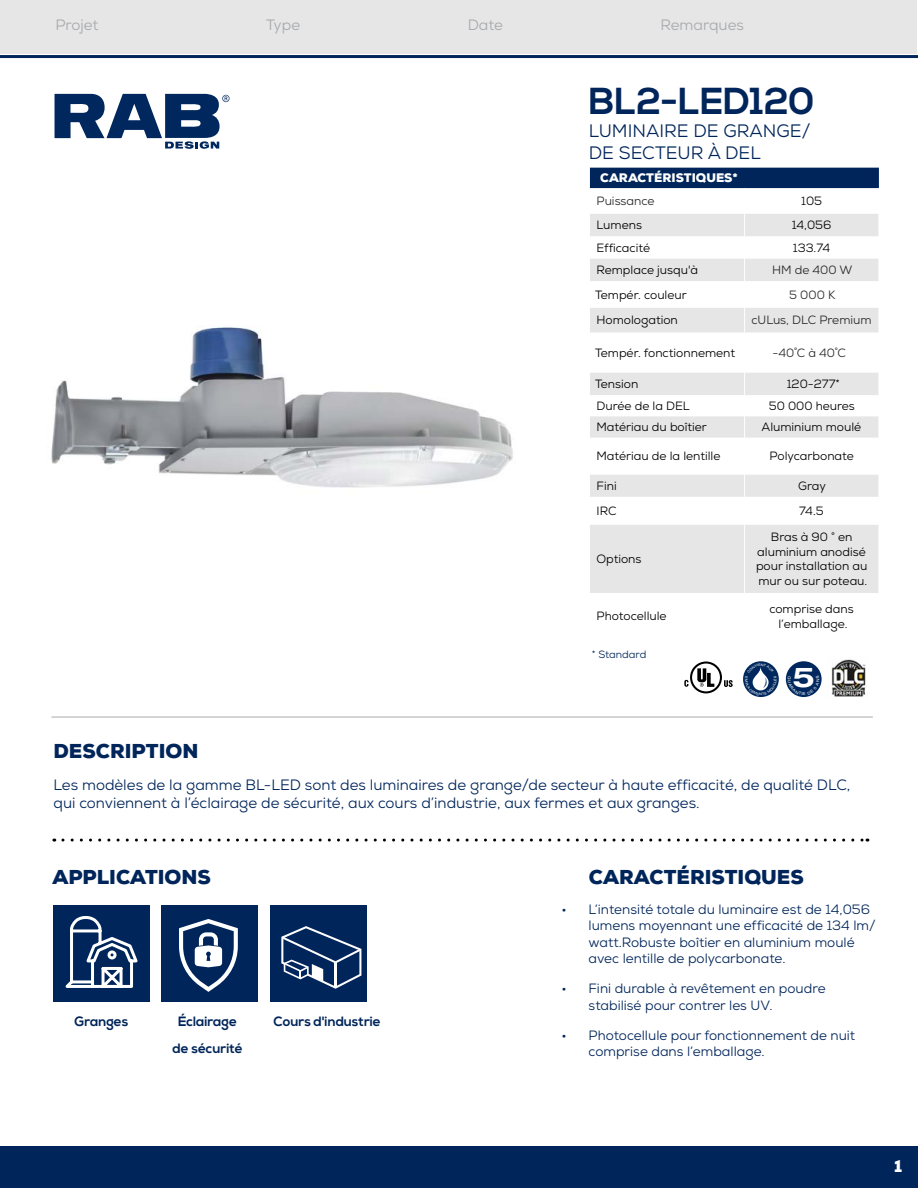
<style>
.page{position:relative;width:918px;height:1188px;background:#fff}
.page>*{position:absolute;margin:0;border:0;box-sizing:border-box;transform-origin:0 0}
.t1{font:700 37.5px "Nexa";color:#00255a}
.t2{font:700 expanded 27.45px "Helvetica Neue LT Std";color:#fff}
.t3{font:900 19.5px "Nexa";color:#00255a}
.t4{font:18px/22.5px "Nexa";color:#00255a}
.t5{font:900 16.5px "Nexa";color:#fff}
.t6{font:15px/18px "Nexa";color:#00255a}
.t7{font:15px "Nexa";color:#a7a9ac}
.t8{font:13.5px/16.5px "Nexa";color:#00255a}
.t9{font:700 13.5px/26.4px "Nexa";color:#00255a;text-align:center}
.t10{font:12px/14.4px "Nexa";color:#000;text-align:center}
.t11{font:12px "Nexa";color:#292829}
.t12{font:900 12px "Nexa";color:#fff}
.t13{font:10.5px "Nexa";color:#00255a}
.s1{font-family:"Helvetica Neue LT Std";font-stretch:condensed}
</style>
<div class="page">
<svg style="left:55px;top:94px;width:175px;height:55px"></svg>
<div style="left:0;top:1147px;width:918px;height:41px;background:#00255a"></div>
<hr style="left:0;top:55px;width:918px;height:3px;background:#00255a">
<svg style="left:590px;top:332px;width:289px;height:106px"></svg>
<svg style="left:590px;top:475px;width:289px;height:118px;fill:#e6e6e7"></svg>
<svg style="left:590px;top:168px;width:289px;height:164px"></svg>
<hr style="left:744px;top:332px;width:1px;height:41px;background:#fff">
<svg style="left:744px;top:373px;width:1px;height:65px"></svg>
<svg style="left:744px;top:475px;width:1px;height:50px"></svg>
<hr style="left:744px;top:525px;width:1px;height:68px;background:#fff">
<hr style="left:51px;top:717px;width:822px;height:1px;background:#a7a9ac">
<div style="left:1px;top:1px;width:916px;height:53px;background:#e6e6e7"></div>
<svg style="left:684px;top:662px;width:49px;height:31px"></svg>
<div style="left:786px;top:661px;width:36px;height:36px;background:#00285e;border-radius:50%"></div>
<svg style="left:743px;top:661px;width:36px;height:36px"></svg>
<svg style="left:63px;top:839px;width:805px;height:3px"></svg>
<img style="left:51px;top:327px;width:462px;height:161px">
<img style="left:831px;top:659px;width:35px;height:38px">
<div style="left:161px;top:905px;width:97px;height:97px;background:#00255a"></div>
<div style="left:271px;top:905px;width:96px;height:97px;background:#00255a"></div>
<svg style="left:281px;top:926px;width:80px;height:63px"></svg>
<div style="left:53px;top:905px;width:97px;height:97px;background:#00255a"></div>
<svg style="left:65px;top:916px;width:73px;height:72px"></svg>
<svg style="left:179px;top:919px;width:59px;height:73px"></svg>
<svg style="left:788px;top:688px;width:31px;height:7px"></svg>
<svg style="left:745px;top:664px;width:32px;height:31px"></svg>
<p class="t7" style="left:55px;top:15px;width:45px">Projet</p>
<p class="t7" style="left:266px;top:15px;width:36px">Type</p>
<p class="t7" style="left:468px;top:15px;width:37px">Date</p>
<p class="t7" style="left:661px;top:15px;width:85px">Remarques</p>
<h1 class="t1" style="left:589px;top:80px;width:227px">BL2-LED120</h1>
<h3 class="t4" style="left:589px;top:119px;width:223px">LUMINAIRE DE GRANGE/<br>DE SECTEUR À DEL</h3>
<p class="t12" style="left:600px;top:170px;width:139px">CARACTÉRISTIQUES*</p>
<p class="t11" style="left:597px;top:193px;width:60px">Puissance</p>
<p class="t10" style="left:801px;top:194px;width:22px">105</p>
<p class="t10" style="left:597px;top:218px;width:47px">Lumens</p>
<p class="t10" style="left:792px;top:218px;width:41px">14,056</p>
<p class="t10" style="left:597px;top:240px;width:55px">Efficacité</p>
<p class="t10" style="left:793px;top:240px;width:39px">133.74</p>
<p class="t10" style="left:597px;top:263px;width:103px">Remplace jusqu'à</p>
<p class="t11" style="left:772px;top:262px;width:82px">HM de 400 W</p>
<p class="t10" style="left:595px;top:287px;width:93px">Tempér. couleur</p>
<p class="t11" style="left:789px;top:287px;width:48px">5 000 K</p>
<p class="t10" style="left:597px;top:313px;width:83px">Homologation</p>
<p class="t11" style="left:751px;top:313px;width:122px">cULus, DLC Premium</p>
<p class="t10" style="left:595px;top:345px;width:141px">Tempér. fonctionnement</p>
<p class="t11" style="left:772px;top:345px;width:75px">-40<span class="s1">˚</span>C à 40<span class="s1">˚</span>C</p>
<p class="t10" style="left:595px;top:377px;width:45px">Tension</p>
<p class="t10" style="left:787px;top:377px;width:55px">120-277*</p>
<p class="t10" style="left:597px;top:399px;width:95px">Durée de la DEL</p>
<p class="t10" style="left:769px;top:399px;width:88px">50 000 heures</p>
<p class="t10" style="left:597px;top:420px;width:112px">Matériau du boîtier</p>
<p class="t10" style="left:761px;top:420px;width:101px">Aluminium moulé</p>
<p class="t10" style="left:597px;top:449px;width:125px">Matériau de la lentille</p>
<p class="t10" style="left:770px;top:449px;width:86px">Polycarbonate</p>
<p class="t10" style="left:597px;top:479px;width:22px">Fini</p>
<p class="t10" style="left:798px;top:479px;width:29px">Gray</p>
<p class="t10" style="left:597px;top:504px;width:22px">IRC</p>
<p class="t10" style="left:799px;top:504px;width:26px">74.5</p>
<p class="t10" style="left:597px;top:552px;width:47px">Options</p>
<p class="t10" style="left:756px;top:530px;width:113px">Bras à 90 ° en aluminium anodisé pour installation au mur ou sur poteau.</p>
<p class="t10" style="left:597px;top:609px;width:72px">Photocellule</p>
<p class="t10" style="left:769px;top:602px;width:86px">comprise dans l’emballage.</p>
<p class="t13" style="left:592px;top:648px;width:56px">* Standard</p>
<h2 class="t2" style="left:793px;top:660px;width:24px">5</h2>
<h3 class="t3" style="left:54px;top:738px;width:146px">DESCRIPTION</h3>
<p class="t6" style="left:54px;top:776px;width:798px">Les modèles de la gamme BL-LED sont des luminaires de grange/de secteur à haute efficacité, de qualité DLC, qui conviennent à l’éclairage de sécurité, aux cours d’industrie, aux fermes et aux granges.</p>
<h3 class="t3" style="left:52px;top:864px;width:160px">APPLICATIONS</h3>
<p class="t9" style="left:172px;top:1009px;width:72px">Éclairage de sécurité</p>
<p class="t9" style="left:75px;top:1009px;width:55px">Granges</p>
<p class="t9" style="left:274px;top:1009px;width:109px">Cours d'industrie</p>
<h3 class="t3" style="left:589px;top:864px;width:216px">CARACTÉRISTIQUES</h3>
<p class="t8" style="left:589px;top:901px;width:289px;text-indent:-27px">• L’intensité totale du luminaire est de 14,056 lumens moyennant une efficacité de 134 lm/ watt.Robuste boîtier en aluminium moulé avec lentille de polycarbonate.</p>
<p class="t8" style="left:589px;top:980px;width:239px;text-indent:-27px">• Fini durable à revêtement en poudre stabilisé pour contrer les UV.</p>
<p class="t8" style="left:589px;top:1027px;width:268px;text-indent:-27px">• Photocellule pour fonctionnement de nuit comprise dans l’emballage.</p>
<h3 class="t5" style="left:894px;top:1155px;width:10px">1</h3>
</div>
